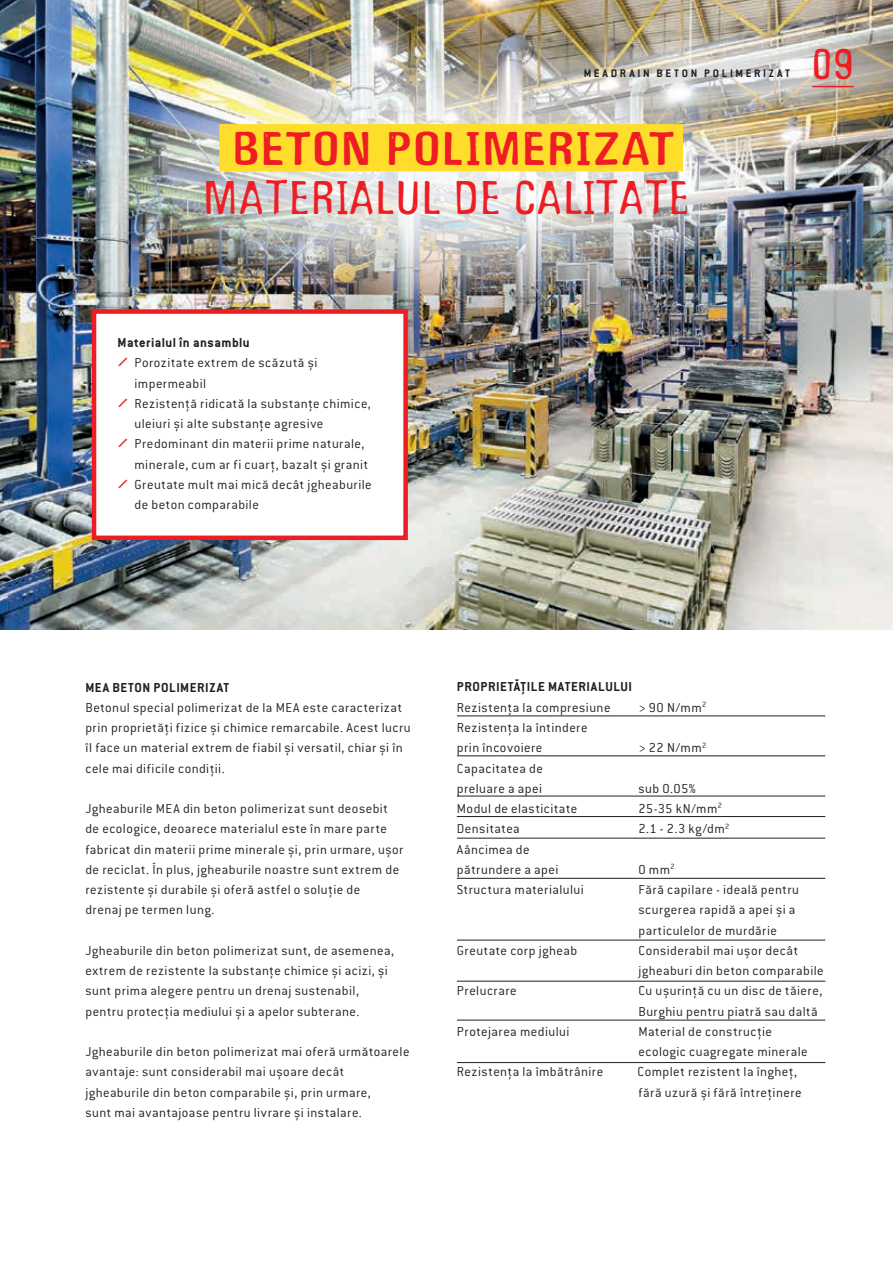
<style>
.page{position:relative;width:893px;height:1263px;background:#fff}
.page>*{position:absolute;margin:0;border:0;box-sizing:border-box;transform-origin:0 0}
.t1{font:49.5px "Gagamond";letter-spacing:.05em;color:#ee1d23}
.t2{font:700 49.5px "Gagamond";letter-spacing:.055em;color:#ee1d23}
.t3{font:45px "Gagamond";color:#ee1d23}
.t4{font:300 14.25px/20.2px "Conduit ITC Pro";letter-spacing:.03em;color:#231f20}
.t5{font:700 14.25px "Conduit ITC Pro";letter-spacing:.035em;color:#231f20}
.t6{font:700 12px "Conduit ITC Pro";letter-spacing:.225em;color:#231f20}
</style>
<div class="page">
<img style="left:0;top:0;width:893px;height:630px">
<img style="left:85px;top:44px;width:705px;height:258px;border-radius:50%">
<div style="left:219px;top:124px;width:464px;height:47px;background:#ffdd2b"></div>
<hr style="left:457px;top:838px;width:368px;height:1px;background:#231f20">
<hr style="left:457px;top:755px;width:368px;height:1px;background:#231f20">
<hr style="left:457px;top:1062px;width:368px;height:1px;background:#231f20">
<hr style="left:457px;top:796px;width:368px;height:1px;background:#231f20">
<hr style="left:457px;top:816px;width:368px;height:1px;background:#231f20">
<hr style="left:457px;top:878px;width:368px;height:1px;background:#231f20">
<hr style="left:457px;top:940px;width:368px;height:1px;background:#231f20">
<hr style="left:457px;top:981px;width:368px;height:1px;background:#231f20">
<hr style="left:457px;top:1020px;width:368px;height:1px;background:#231f20">
<hr style="left:457px;top:716px;width:368px;height:1px;background:#231f20">
<div style="left:94px;top:312px;width:312px;height:226px;background:#fff"></div>
<div style="left:92px;top:309px;width:316px;height:231px;border:4px solid #ee1d23"></div>
<img style="left:529px;top:32px;width:364px;height:83px">
<hr style="left:812px;top:86px;width:42px;height:1px;background:#ee1d23">
<p class="t6" style="left:584px;top:66px;width:208px">MEADRAIN BETON POLIMERIZAT</p>
<h1 class="t2" style="left:233px;top:122px;width:442px">BETON POLIMERIZAT</h1>
<h1 class="t1" style="left:204px;top:172px;width:486px">MATERIALUL DE CALITATE</h1>
<h2 class="t3" style="left:812px;top:41px;width:43px">09</h2>
<p class="t5" style="left:118px;top:334px;width:134px">Materialul în ansamblu</p>
<p class="t4" style="left:135px;top:353px;width:239px">Porozitate extrem de scăzută și impermeabil<br>Rezistență ridicată la substanțe chimice, uleiuri și alte substanțe agresive Predominant din materii prime naturale, minerale, cum ar fi cuarț, bazalt și granit Greutate mult mai mică decât jgheaburile de beton comparabile</p>
<p class="t5" style="left:85px;top:679px;width:145px">MEA BETON POLIMERIZAT</p>
<p class="t4" style="left:85px;top:697px;width:327px">Betonul special polimerizat de la MEA este caracterizat prin proprietăți fizice și chimice remarcabile. Acest lucru îl face un material extrem de fiabil și versatil, chiar și în cele mai dificile condiții.</p>
<p class="t4" style="left:85px;top:798px;width:320px">Jgheaburile MEA din beton polimerizat sunt deosebit de ecologice, deoarece materialul este în mare parte fabricat din materii prime minerale și, prin urmare, ușor de reciclat. În plus, jgheaburile noastre sunt extrem de rezistente și durabile și oferă astfel o soluţie de<br>drenaj pe termen lung.</p>
<p class="t4" style="left:85px;top:940px;width:310px">Jgheaburile din beton polimerizat sunt, de asemenea, extrem de rezistente la substanțe chimice și acizi, și sunt prima alegere pentru un drenaj sustenabil, pentru protecția mediului și a apelor subterane.</p>
<p class="t4" style="left:85px;top:1041px;width:326px">Jgheaburile din beton polimerizat mai oferă următoarele avantaje: sunt considerabil mai ușoare decât jgheaburile din beton comparabile și, prin urmare,<br>sunt mai avantajoase pentru livrare și instalare.</p>
<p class="t5" style="left:457px;top:679px;width:177px">PROPRIETĂȚILE MATERIALULUI</p>
<p class="t4" style="left:457px;top:697px;width:155px">Rezistenţa la compresiune</p>
<p class="t4" style="left:638px;top:697px;width:69px">&gt; 90 N/mm<sup>2</sup></p>
<p class="t4" style="left:457px;top:717px;width:132px">Rezistenţa la întindere prin încovoiere</p>
<p class="t4" style="left:638px;top:738px;width:69px">&gt; 22 N/mm<sup>2</sup></p>
<p class="t4" style="left:457px;top:758px;width:87px">Capacitatea de preluare a apei</p>
<p class="t4" style="left:638px;top:778px;width:59px">sub 0.05%</p>
<p class="t4" style="left:457px;top:798px;width:122px">Modul de elasticitate</p>
<p class="t4" style="left:638px;top:798px;width:85px">25-35 kN/mm<sup>2</sup></p>
<p class="t4" style="left:457px;top:819px;width:64px">Densitatea</p>
<p class="t4" style="left:638px;top:819px;width:92px">2.1 - 2.3 kg/dm<sup>2</sup></p>
<p class="t4" style="left:457px;top:839px;width:103px">Aâncimea de pătrundere a apei</p>
<p class="t4" style="left:638px;top:859px;width:38px">0 mm<sup>2</sup></p>
<p class="t4" style="left:457px;top:879px;width:128px">Structura materialului</p>
<p class="t4" style="left:638px;top:879px;width:162px">Fără capilare - ideală pentru scurgerea rapidă a apei și a particulelor de murdărie</p>
<p class="t4" style="left:457px;top:940px;width:122px">Greutate corp jgheab</p>
<p class="t4" style="left:638px;top:940px;width:187px">Considerabil mai uşor decât jgheaburi din beton comparabile</p>
<p class="t4" style="left:457px;top:981px;width:61px">Prelucrare</p>
<p class="t4" style="left:638px;top:981px;width:185px">Cu ușurință cu un disc de tăiere,<br>Burghiu pentru piatră sau daltă</p>
<p class="t4" style="left:457px;top:1021px;width:114px">Protejarea mediului</p>
<p class="t4" style="left:638px;top:1021px;width:171px">Material de construcţie ecologic cuagregate minerale</p>
<p class="t4" style="left:457px;top:1062px;width:148px">Rezistenţa la îmbătrânire</p>
<p class="t4" style="left:638px;top:1062px;width:166px">Complet rezistent la îngheț, fără uzură şi fără întreţinere</p>
</div>
